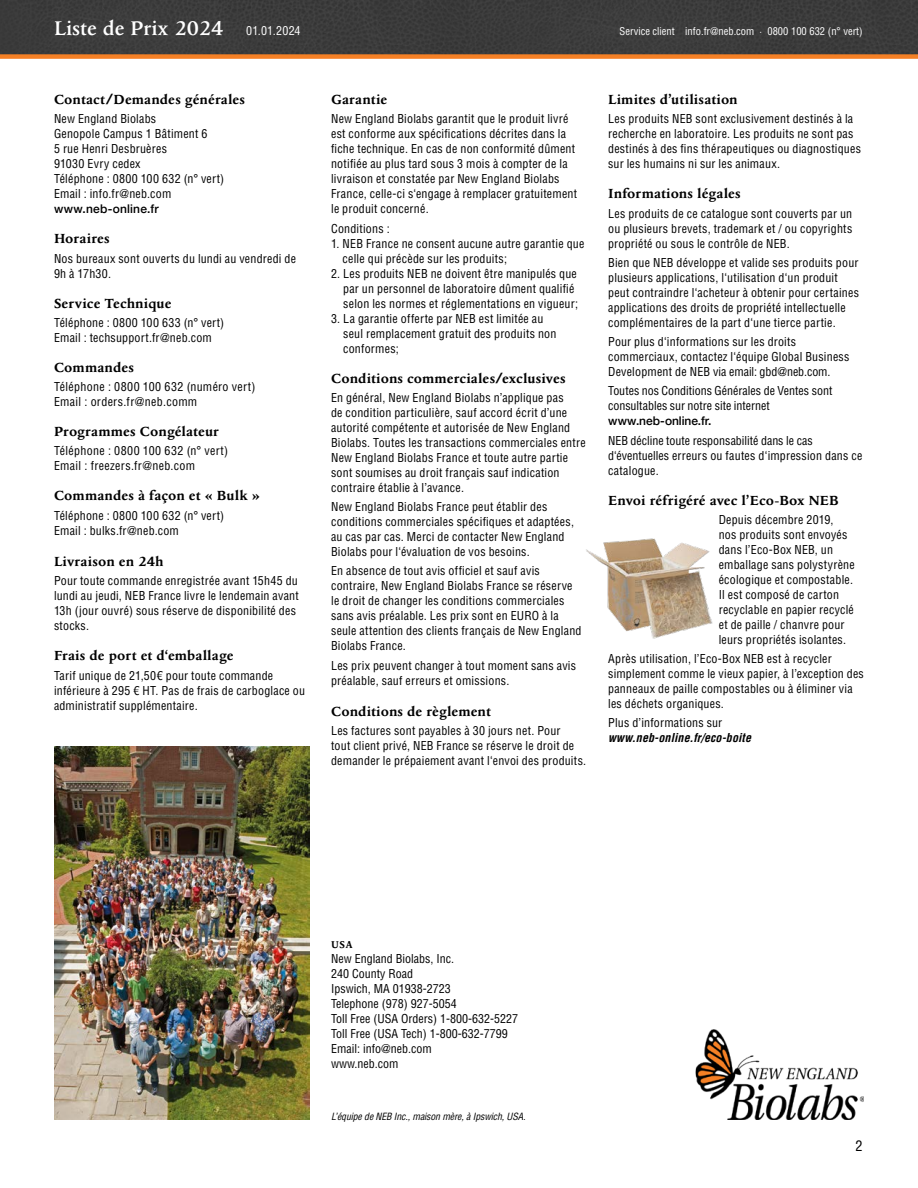
<style>
.page{position:relative;width:918px;height:1188px;background:#fff}
.page>*{position:absolute;margin:0;border:0;box-sizing:border-box;transform-origin:0 0}
.t1{font:600 22.5px "Columbus MT Std";color:#fff}
.t2{font:700 15px "Columbus MT Std";letter-spacing:.01em;color:#000}
.t3{font:condensed 14.25px "Helvetica LT Std";color:#000}
.t4{font:condensed 12px/15px "Helvetica LT Std";letter-spacing:.02em;color:#000}
.t5{font:condensed 12px/15px "Helvetica LT Std";color:#000}
.t6{font:italic 700 condensed 12px "Helvetica LT Std";letter-spacing:.01em;color:#000}
.t7{font:500 12px "Helvetica Neue";letter-spacing:-.005em;color:#000}
.t8{font:500 12px "Helvetica Neue";letter-spacing:.015em;color:#000}
.t9{font:700 11.25px "Columbus MT Std";color:#000}
.t10{font:condensed 10.5px "Helvetica LT Std";color:#fff}
.t11{font:italic condensed 9.75px "Helvetica LT Std";letter-spacing:-.01em;color:#000}
.s1{font-family:"Helvetica LT Std";font-weight:400;font-stretch:condensed;font-size:12px}
</style>
<div class="page">
<div style="left:0;top:0;width:918px;height:54px;background:#3b3b3b"></div>
<div style="left:0;top:54px;width:918px;height:5px;background:#f58025"></div>
<img style="left:696px;top:1029px;width:168px;height:91px">
<img style="left:54px;top:746px;width:256px;height:374px">
<img style="left:586px;top:538px;width:127px;height:101px">
<h1 class="t1" style="left:54px;top:17px;width:248px">Liste de Prix 2024 <span class="s1">01.01.2024</span></h1>
<p class="t10" style="left:620px;top:24px;width:245px">Service client info.fr@neb.com · 0800 100 632 (n° vert)</p>
<p class="t2" style="left:54px;top:91px;width:193px">Contact/Demandes générales</p>
<p class="t4" style="left:54px;top:111px;width:172px">New England Biolabs<br>Genopole Campus 1 Bâtiment 6<br>5 rue Henri Desbruères<br>91030 Evry cedex<br>Téléphone : 0800 100 632 (n° vert)<br>Email : info.fr@neb.com</p>
<p class="t8" style="left:54px;top:199px;width:106px">www.neb-online.fr</p>
<p class="t2" style="left:54px;top:231px;width:57px">Horaires</p>
<p class="t4" style="left:54px;top:251px;width:244px">Nos bureaux sont ouverts du lundi au vendredi de<br>9h à 17h30.</p>
<p class="t2" style="left:54px;top:295px;width:119px">Service Technique</p>
<p class="t4" style="left:54px;top:315px;width:172px">Téléphone : 0800 100 633 (n° vert)<br>Email : techsupport.fr@neb.com</p>
<p class="t2" style="left:54px;top:359px;width:81px">Commandes</p>
<p class="t4" style="left:54px;top:379px;width:203px">Téléphone : 0800 100 632 (numéro vert)<br>Email : orders.fr@neb.comm</p>
<p class="t2" style="left:54px;top:423px;width:167px">Programmes Congélateur</p>
<p class="t4" style="left:54px;top:443px;width:176px">Téléphone : 0800 100 632 (n° vert)<br>Email : freezers.fr@neb.com</p>
<p class="t2" style="left:54px;top:488px;width:207px">Commandes à façon et « Bulk »</p>
<p class="t4" style="left:54px;top:508px;width:172px">Téléphone : 0800 100 632 (n° vert)<br>Email : bulks.fr@neb.com</p>
<p class="t2" style="left:54px;top:553px;width:111px">Livraison en 24h</p>
<p class="t4" style="left:54px;top:573px;width:246px">Pour toute commande enregistrée avant 15h45 du lundi au jeudi, NEB France livre le lendemain avant 13h (jour ouvré) sous réserve de disponibilité des stocks.</p>
<p class="t2" style="left:54px;top:648px;width:181px">Frais de port et d‘emballage</p>
<p class="t4" style="left:54px;top:668px;width:253px">Tarif unique de 21,50€ pour toute commande inférieure à 295 € HT. Pas de frais de carboglace ou administratif supplémentaire.</p>
<p class="t2" style="left:331px;top:91px;width:58px">Garantie</p>
<p class="t4" style="left:331px;top:111px;width:248px">New England Biolabs garantit que le produit livré est conforme aux spécifications décrites dans la fiche technique. En cas de non conformité dûment notifiée au plus tard sous 3 mois à compter de la livraison et constatée par New England Biolabs France, celle-ci s‘engage à remplacer gratuitement le produit concerné.</p>
<p class="t4" style="left:331px;top:221px;width:60px">Conditions :</p>
<p class="t4" style="left:343px;top:236px;width:243px;text-indent:-12px">1. NEB France ne consent aucune autre garantie que celle qui précède sur les produits;</p>
<p class="t4" style="left:343px;top:266px;width:236px;text-indent:-12px">2. Les produits NEB ne doivent être manipulés que par un personnel de laboratoire dûment qualifié selon les normes et réglementations en vigueur;</p>
<p class="t4" style="left:343px;top:311px;width:215px;text-indent:-12px">3. La garantie offerte par NEB est limitée au seul remplacement gratuit des produits non conformes;</p>
<p class="t2" style="left:331px;top:370px;width:236px">Conditions commerciales/exclusives</p>
<p class="t4" style="left:331px;top:390px;width:256px">En général, New England Biolabs n’applique pas<br>de condition particulière, sauf accord écrit d’une autorité compétente et autorisée de New England Biolabs. Toutes les transactions commerciales entre New England Biolabs France et toute autre partie sont soumises au droit français sauf indication contraire établie à l’avance.</p>
<p class="t4" style="left:331px;top:499px;width:244px">New England Biolabs France peut établir des conditions commerciales spécifiques et adaptées, au cas par cas. Merci de contacter New England Biolabs pour l‘évaluation de vos besoins.</p>
<p class="t4" style="left:331px;top:563px;width:252px">En absence de tout avis officiel et sauf avis contraire, New England Biolabs France se réserve le droit de changer les conditions commerciales sans avis préalable. Les prix sont en EURO à la seule attention des clients français de New England Biolabs France.</p>
<p class="t4" style="left:331px;top:658px;width:247px">Les prix peuvent changer à tout moment sans avis préalable, sauf erreurs et omissions.</p>
<p class="t2" style="left:331px;top:703px;width:161px">Conditions de règlement</p>
<p class="t4" style="left:331px;top:723px;width:257px">Les factures sont payables à 30 jours net. Pour<br>tout client privé, NEB France se réserve le droit de demander le prépaiement avant l‘envoi des produits.</p>
<p class="t2" style="left:608px;top:91px;width:131px">Limites d’utilisation</p>
<p class="t4" style="left:608px;top:111px;width:254px">Les produits NEB sont exclusivement destinés à la recherche en laboratoire. Les produits ne sont pas destinés à des fins thérapeutiques ou diagnostiques sur les humains ni sur les animaux.</p>
<p class="t2" style="left:608px;top:186px;width:134px">Informations légales</p>
<p class="t4" style="left:608px;top:206px;width:246px;text-align:justify">Les produits de ce catalogue sont couverts par un ou plusieurs brevets, trademark et / ou copyrights propriété ou sous le contrôle de NEB.</p>
<p class="t4" style="left:608px;top:255px;width:252px">Bien que NEB développe et valide ses produits pour plusieurs applications, l‘utilisation d‘un produit peut contraindre l‘acheteur à obtenir pour certaines applications des droits de propriété intellectuelle complémentaires de la part d‘une tierce partie.</p>
<p class="t4" style="left:608px;top:334px;width:243px">Pour plus d‘informations sur les droits commerciaux, contactez l‘équipe Global Business<br>Development de NEB via email: gbd@neb.com.</p>
<p class="t5" style="left:608px;top:383px;width:226px">Toutes nos Conditions Générales de Ventes sont consultables sur notre site internet</p>
<p class="t7" style="left:608px;top:411px;width:105px">www.neb-online.fr.</p>
<p class="t4" style="left:608px;top:433px;width:256px">NEB décline toute responsabilité dans le cas d‘éventuelles erreurs ou fautes d‘impression dans ce catalogue.</p>
<p class="t2" style="left:608px;top:492px;width:232px">Envoi réfrigéré avec l’Eco-Box NEB</p>
<p class="t4" style="left:719px;top:512px;width:138px">Depuis décembre 2019,<br>nos produits sont envoyés dans l’Eco-Box NEB, un emballage sans polystyrène écologique et compostable.<br>Il est composé de carton recyclable en papier recyclé et de paille / chanvre pour leurs propriétés isolantes.</p>
<p class="t4" style="left:608px;top:651px;width:257px">Après utilisation, l’Eco-Box NEB est à recycler simplement comme le vieux papier, à l’exception des panneaux de paille compostables ou à éliminer via les déchets organiques.</p>
<p class="t4" style="left:608px;top:715px;width:116px">Plus d’informations sur</p>
<p class="t6" style="left:608px;top:730px;width:144px">www.neb-online.fr/eco-boite</p>
<p class="t9" style="left:331px;top:939px;width:23px">USA</p>
<p class="t5" style="left:331px;top:951px;width:189px">New England Biolabs, Inc.<br>240 County Road<br>Ipswich, MA 01938-2723<br>Telephone (978) 927-5054<br>Toll Free (USA Orders) 1-800-632-5227<br>Toll Free (USA Tech) 1-800-632-7799<br>Email: info@neb.com<br>www.neb.com</p>
<p class="t11" style="left:331px;top:1110px;width:196px">L’équipe de NEB Inc., maison mère, à Ipswich, USA.</p>
<p class="t3" style="left:856px;top:1137px;width:9px">2</p>
</div>
